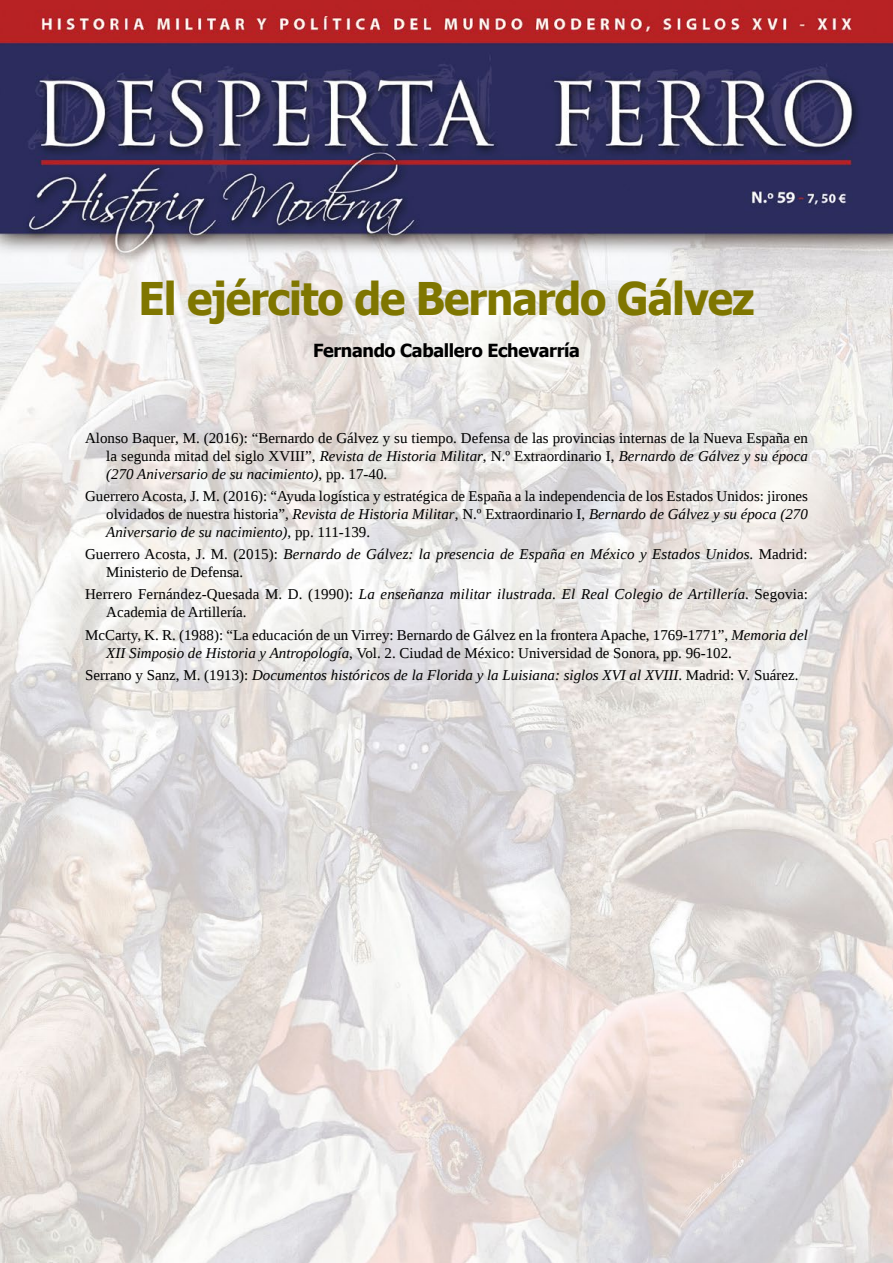
<style>
.page{position:relative;width:893px;height:1263px;background:#fff}
.page>*{position:absolute;margin:0;border:0;box-sizing:border-box;transform-origin:0 0}
.t1{font:700 45px "Tahoma";letter-spacing:-.025em;color:#7f7600;scale:.95 1}
.t2{font:700 18px "Tahoma";letter-spacing:-.02em;color:#000}
.t3{font:15px/18px "Liberation Serif";color:#000;text-align:justify}
.t4{font:italic 15px/18px "Liberation Serif";color:#000}
.s1{font-style:italic}
.s2{font-style:normal}
</style>
<div class="page">
<img style="left:0;top:0;width:893px;height:1263px">
<h1 class="t1" style="left:138px;top:267px;width:650px">El ejército de Bernardo Gálvez</h1>
<p class="t2" style="left:313px;top:337px;width:268px">Fernando Caballero Echevarría</p>
<p class="t3" style="left:106px;top:428px;width:703px;text-indent:-21px">Alonso Baquer, M. (2016): “Bernardo de Gálvez y su tiempo. Defensa de las provincias internas de la Nueva España en la segunda mitad del siglo XVIII”, <span class="s1">Revista de Historia Militar</span>, N.º Extraordinario I, <span class="s1">Bernardo de Gálvez y su época (270 Aniversario de su nacimiento)</span>, pp. 17-40.</p>
<p class="t3" style="left:106px;top:487px;width:703px;text-indent:-21px">Guerrero Acosta, J. M. (2016): “Ayuda logística y estratégica de España a la independencia de los Estados Unidos: jirones olvidados de nuestra historia”, <span class="s1">Revista de Historia Militar</span>, N.º Extraordinario I, <span class="s1">Bernardo de Gálvez y su época (270<br>Aniversario de su nacimiento)</span>, pp. 111-139.</p>
<p class="t4" style="left:106px;top:545px;width:703px;text-indent:-21px"><span class="s2">Guerrero Acosta, J. M. (2015):</span> Bernardo de Gálvez: la presencia de España en México y Estados Unidos<span class="s2">. Madrid:<br>Ministerio de Defensa.</span></p>
<p class="t3" style="left:106px;top:585px;width:703px;text-indent:-21px">Herrero Fernández-Quesada M. D. (1990): <span class="s1">La enseñanza militar ilustrada. El Real Colegio de Artillería.</span> Segovia:<br>Academia de Artillería.</p>
<p class="t3" style="left:106px;top:625px;width:703px;text-indent:-21px">McCarty, K. R. (1988): “La educación de un Virrey: Bernardo de Gálvez en la frontera Apache, 1769-1771”, <span class="s1">Memoria del<br>XII Simposio de Historia y Antropología</span>, Vol. 2. Ciudad de México: Universidad de Sonora, pp. 96-102.</p>
<p class="t4" style="left:85px;top:666px;width:715px"><span class="s2">Serrano y Sanz, M. (1913):</span> Documentos históricos de la Florida y la Luisiana: siglos XVI al XVIII<span class="s2">. Madrid: V. Suárez.</span></p>
</div>
